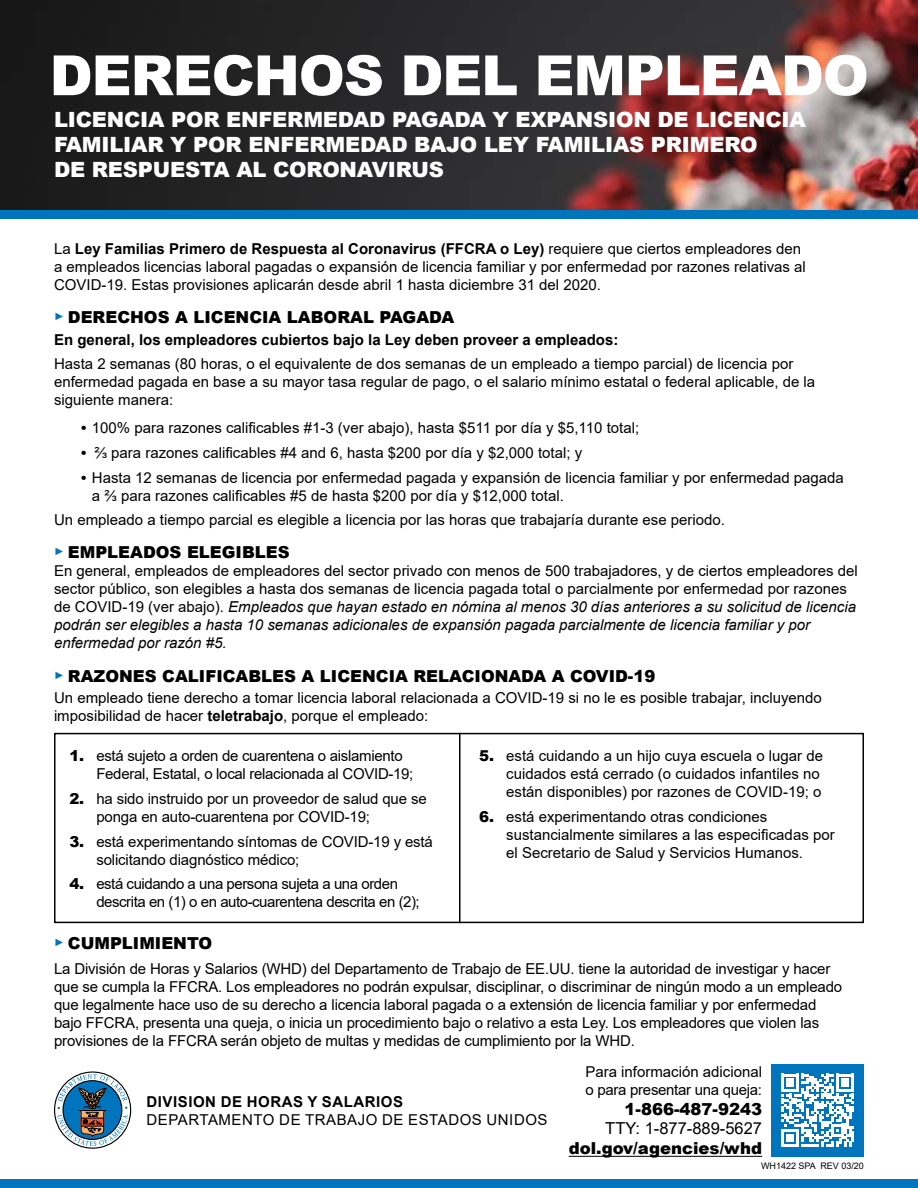
<style>
.page{position:relative;width:918px;height:1188px;background:#fff}
.page>*{position:absolute;margin:0;border:0;box-sizing:border-box;transform-origin:0 0}
.t1{font:900 55.5px "Arial";letter-spacing:-.02em;color:#fff}
.t2{font:900 21px/25.2px "Arial";letter-spacing:-.01em;color:#fff}
.t3{font:900 16.5px "Arial";color:#000}
.t4{font:16.5px "Arial";color:#000}
.t5{font:15px/18px "Arial";color:#000}
.t6{font:15px/18px "Arial";letter-spacing:-.02em;color:#000}
.t7{font:15px/18px "Arial";letter-spacing:-.03em;color:#000}
.t8{font:700 15px "Arial";color:#000}
.t9{font:15px "Arial";letter-spacing:.035em;color:#000}
.t10{font:700 15px "Arial";letter-spacing:.035em;color:#000}
.t11{font:9px "Arial";color:#000}
.s1{font-weight:700}
.s2{font-style:italic}
.s3{font-weight:900}
</style>
<div class="page">
<img style="left:0;top:0;width:918px;height:210px">
<div style="left:0;top:210px;width:918px;height:9px;background:#0075be"></div>
<div style="left:0;top:1179px;width:918px;height:9px;background:#0075be"></div>
<div style="left:54px;top:1071px;width:77px;height:78px;border:1px solid #000;border-radius:50%"></div>
<svg style="left:57px;top:1074px;width:71px;height:72px"></svg>
<div style="left:771px;top:1064px;width:93px;height:92px;background:#0075be"></div>
<svg style="left:781px;top:1074px;width:73px;height:72px"></svg>
<hr style="left:569px;top:1156px;width:193px;height:1px;background:#000">
<hr style="left:459px;top:733px;width:1px;height:190px;background:#000">
<div style="left:54px;top:733px;width:810px;height:190px;border:2px solid #000"></div>
<h1 class="t1" style="left:50px;top:35px;width:821px">DERECHOS DEL EMPLEADO</h1>
<h2 class="t2" style="left:54px;top:106px;width:753px">LICENCIA POR ENFERMEDAD PAGADA Y EXPANSION DE LICENCIA<br>FAMILIAR Y POR ENFERMEDAD BAJO LEY FAMILIAS PRIMERO<br>DE RESPUESTA AL CORONAVIRUS</h2>
<p class="t5" style="left:54px;top:240px;width:753px">La <span class="s1">Ley Familias Primero de Respuesta al Coronavirus (FFCRA o Ley)</span> requiere que ciertos empleadores den a empleados licencias laboral pagadas o expansión de licencia familiar y por enfermedad por razones relativas al<br>COVID-19. Estas provisiones aplicarán desde abril 1 hasta diciembre 31 del 2020.</p>
<p class="t3" style="left:54px;top:305px;width:402px"><sup>►</sup> DERECHOS A LICENCIA LABORAL PAGADA</p>
<p class="t8" style="left:54px;top:329px;width:566px">En general, los empleadores cubiertos bajo la Ley deben proveer a empleados:</p>
<p class="t5" style="left:54px;top:355px;width:763px">Hasta 2 semanas (80 horas, o el equivalente de dos semanas de un empleado a tiempo parcial) de licencia por enfermedad pagada en base a su mayor tasa regular de pago, o el salario mínimo estatal o federal aplicable, de la siguiente manera:</p>
<p class="t5" style="left:81px;top:419px;width:560px"><span class="s1">•</span> 100% para razones calificables #1-3 (ver abajo), hasta $511 por día y $5,110 total;</p>
<p class="t5" style="left:81px;top:443px;width:503px"><span class="s1">•</span> 2/3 para razones calificables #4 and 6, hasta $200 por día y $2,000 total; y</p>
<p class="t5" style="left:92px;top:468px;width:754px;text-indent:-11px"><span class="s1">•</span> Hasta 12 semanas de licencia por enfermedad pagada y expansión de licencia familiar y por enfermedad pagada a 2/3 para razones calificables #5 de hasta $200 por día y $12,000 total.</p>
<p class="t5" style="left:54px;top:510px;width:673px">Un empleado a tiempo parcial es elegible a licencia por las horas que trabajaría durante ese periodo.</p>
<p class="t3" style="left:54px;top:540px;width:237px"><sup>►</sup> EMPLEADOS ELEGIBLES</p>
<p class="t5" style="left:54px;top:562px;width:805px">En general, empleados de empleadores del sector privado con menos de 500 trabajadores, y de ciertos empleadores del sector público, son elegibles a hasta dos semanas de licencia pagada total o parcialmente por enfermedad por razones de COVID-19 (ver abajo). <span class="s2">Empleados que hayan estado en nómina al menos 30 días anteriores a su solicitud de licencia podrán ser elegibles a hasta 10 semanas adicionales de expansión pagada parcialmente de licencia familiar y por enfermedad por razón #5.</span></p>
<p class="t3" style="left:54px;top:664px;width:603px"><sup>►</sup> RAZONES CALIFICABLES A LICENCIA RELACIONADA A COVID-19</p>
<p class="t5" style="left:54px;top:689px;width:769px">Un empleado tiene derecho a tomar licencia laboral relacionada a COVID-19 si no le es posible trabajar, incluyendo imposibilidad de hacer <span class="s1">teletrabajo</span>, porque el empleado:</p>
<p class="t6" style="left:96px;top:747px;width:319px;text-indent:-27px"><span class="s3">1.</span> está sujeto a orden de cuarentena o aislamiento<br>Federal, Estatal, o local relacionada al COVID-19;</p>
<p class="t5" style="left:96px;top:790px;width:332px;text-indent:-27px"><span class="s3">2.</span> ha sido instruido por un proveedor de salud que se ponga en auto-cuarentena por COVID-19;</p>
<p class="t5" style="left:96px;top:832px;width:338px;text-indent:-27px"><span class="s3">3.</span> está experimentando síntomas de COVID-19 y está solicitando diagnóstico médico;</p>
<p class="t7" style="left:96px;top:875px;width:325px;text-indent:-27px"><span class="s3">4.</span> está cuidando a una persona sujeta a una orden descrita en (1) o en auto-cuarentena descrita en (2);</p>
<p class="t3" style="left:54px;top:931px;width:160px"><sup>►</sup> CUMPLIMIENTO</p>
<p class="t5" style="left:54px;top:959px;width:790px">La División de Horas y Salarios (WHD) del Departamento de Trabajo de EE.UU. tiene la autoridad de investigar y hacer que se cumpla la FFCRA. Los empleadores no podrán expulsar, disciplinar, o discriminar de ningún modo a un empleado que legalmente hace uso de su derecho a licencia laboral pagada o a extensión de licencia familiar y por enfermedad bajo FFCRA, presenta una queja, o inicia un procedimiento bajo o relativo a esta Ley. Los empleadores que violen las provisiones de la FFCRA serán objeto de multas y medidas de cumplimiento por la WHD.</p>
<p class="t5" style="left:506px;top:747px;width:318px;text-indent:-27px"><span class="s3">5.</span> está cuidando a un hijo cuya escuela o lugar de cuidados está cerrado (o cuidados infantiles no están disponibles) por razones de COVID-19; o</p>
<p class="t5" style="left:506px;top:808px;width:330px;text-indent:-27px"><span class="s3">6.</span> está experimentando otras condiciones sustancialmente similares a las especificadas por el Secretario de Salud y Servicios Humanos.</p>
<p class="t10" style="left:147px;top:1091px;width:258px">DIVISION DE HORAS Y SALARIOS</p>
<p class="t9" style="left:147px;top:1109px;width:402px">DEPARTAMENTO DE TRABAJO DE ESTADOS UNIDOS</p>
<p class="t5" style="left:585px;top:1062px;width:178px">Para información adicional o para presentar una queja:</p>
<p class="t3" style="left:625px;top:1097px;width:139px">1-866-487-9243</p>
<p class="t4" style="left:605px;top:1117px;width:158px">TTY: 1-877-889-5627</p>
<p class="t3" style="left:569px;top:1136px;width:195px">dol.gov/agencies/whd</p>
<p class="t11" style="left:761px;top:1160px;width:104px">WH1422 SPA REV 03/20</p>
</div>
